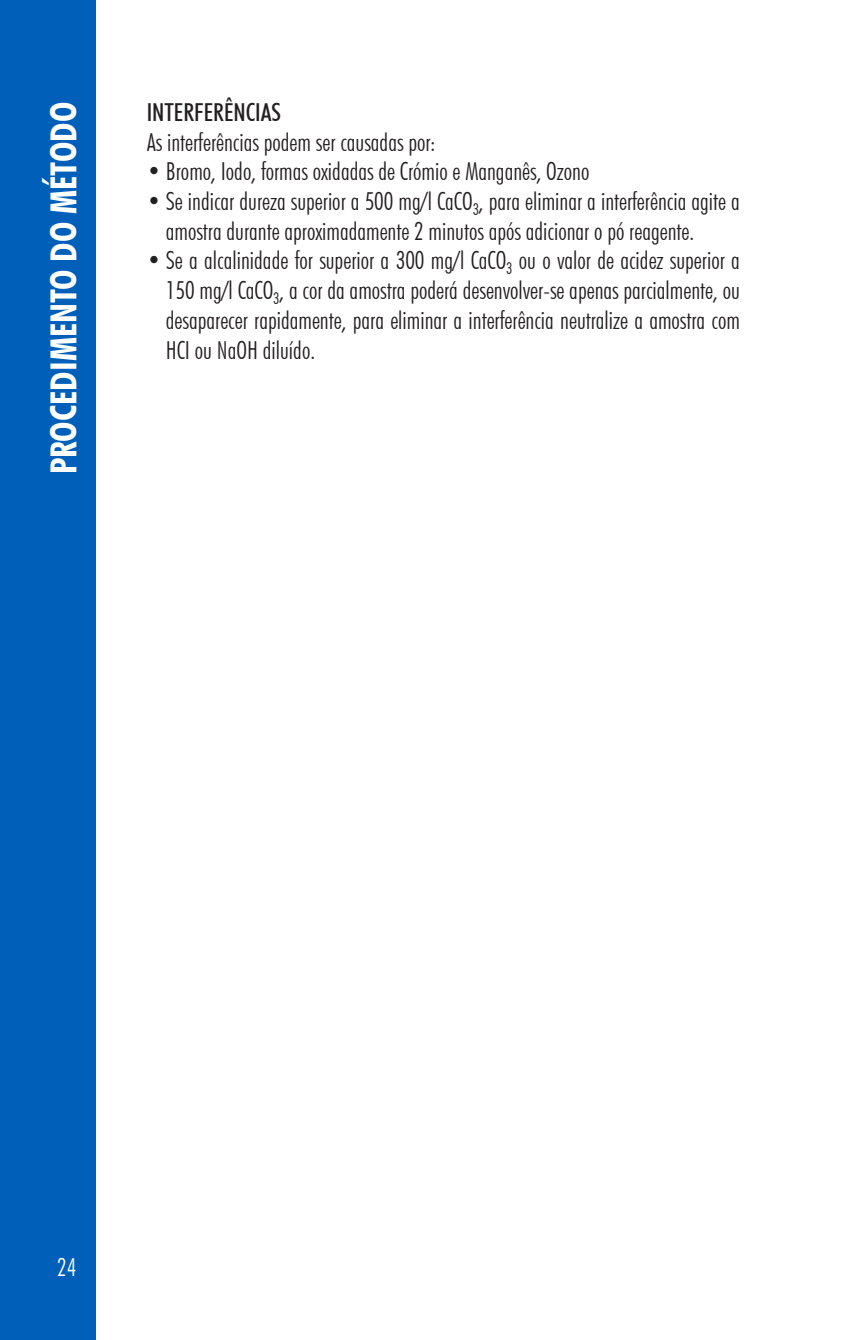
<style>
.page{position:relative;width:842px;height:1340px;background:#fff}
.page>*{position:absolute;margin:0;border:0;box-sizing:border-box;transform-origin:0 0}
.t1{font:700 condensed 36px "Futura BT";color:#fff}
.body_text_MAN{font:300 condensed 24.75px/29.7px "Futura BT";color:#231f20}
.body_text_MAN-2{font:500 condensed 24.75px "Futura BT";color:#231f20}
.t2{font:300 condensed 24.75px "Futura BT";color:#fff}
</style>
<div class="page">
<div style="left:0;top:0;width:96px;height:1339px;background:#005fb9"></div>
<h1 class="t1" style="left:42px;top:474px;width:374px;rotate:-90deg">PROCEDIMENTO DO MÉTODO</h1>
<p class="body_text_MAN-2" style="left:147px;top:97px;width:136px">INTERFERÊNCIAS</p>
<p class="body_text_MAN" style="left:147px;top:127px;width:290px">As interferências podem ser causadas por:</p>
<p class="body_text_MAN" style="left:147px;top:156px;width:444px">• Bromo, Iodo, formas oxidadas de Crómio e Manganês, Ozono</p>
<p class="body_text_MAN" style="left:166px;top:186px;width:576px;text-indent:-19px">• Se indicar dureza superior a 500 mg/l CaCO<sub>3</sub>, para eliminar a interferência agite a amostra durante aproximadamente 2 minutos após adicionar o pó reagente.</p>
<p class="body_text_MAN" style="left:166px;top:246px;width:576px;text-align:justify;text-indent:-19px">• Se a alcalinidade for superior a 300 mg/l CaCO<sub>3</sub> ou o valor de acidez superior a 150 mg/l CaCO<sub>3</sub>, a cor da amostra poderá desenvolver-se apenas parcialmente, ou desaparecer rapidamente, para eliminar a interferência neutralize a amostra com HCI ou NaOH diluído.</p>
<p class="t2" style="left:57px;top:1252px;width:21px">24</p>
</div>
